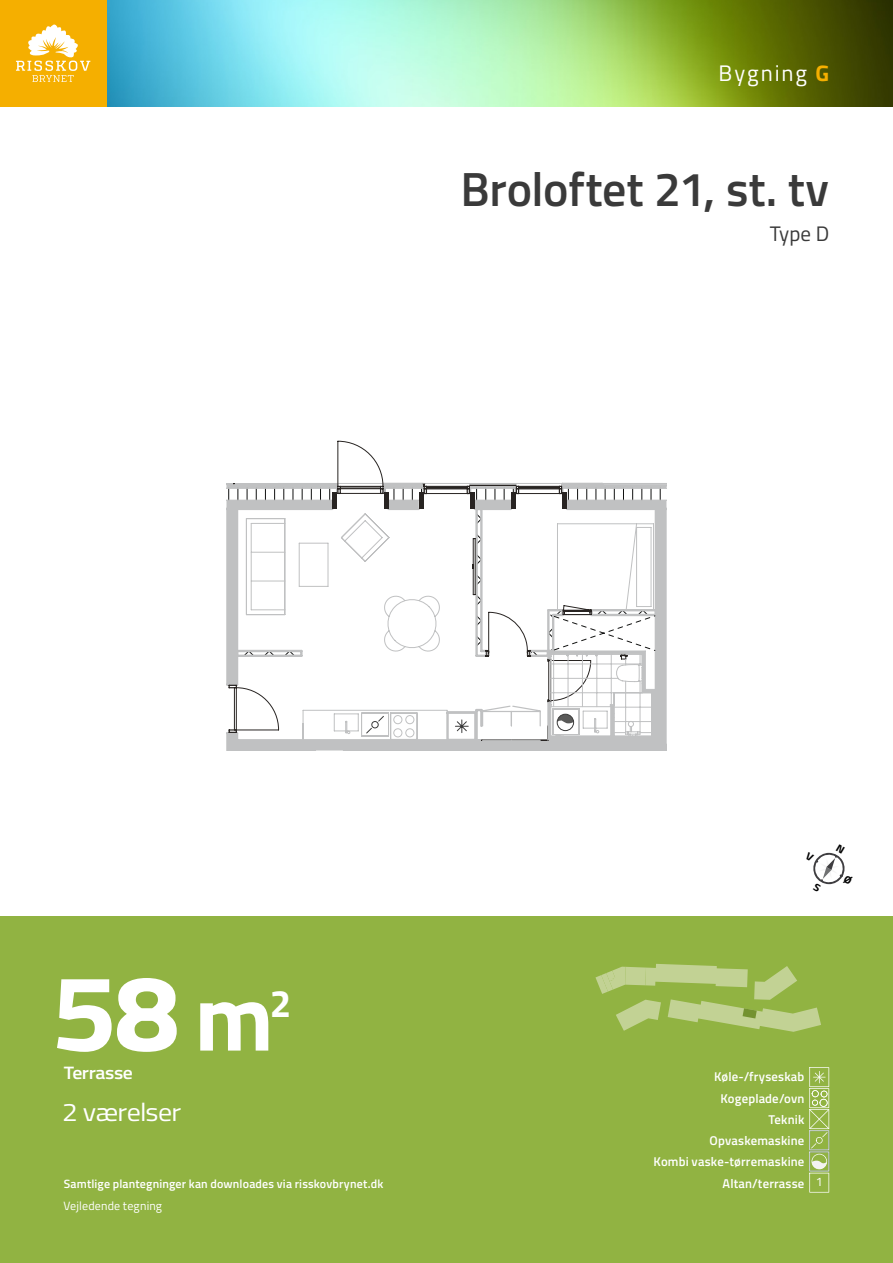
<style>
.page{position:relative;width:893px;height:1263px;background:#fff}
.page>*{position:absolute;margin:0;border:0;box-sizing:border-box;transform-origin:0 0}
.t1{font:700 108px "Titillium";color:#fff;scale:1.1 1}
.t2{font:600 48px "Titillium";letter-spacing:-.005em;color:#3a3a3a}
.t3{font:700 38.55px "Titillium";color:#fff}
.t4{font:25.5px "Titillium";letter-spacing:-.025em;color:#fff;scale:1.1 1}
.t5{font:22.5px "Titillium";letter-spacing:.085em;color:#fff}
.t6{font:21px "Titillium";color:#3a3a3a}
.t7{font:600 18px "Titillium";letter-spacing:-.02em;color:#fff;scale:1.1 1}
.t8{font:600 12.75px/21.3px "Titillium";letter-spacing:.015em;color:#fff;text-align:right}
.t9{font:600 12px "Titillium";letter-spacing:.015em;color:#fff}
.t10{font:12px "Titillium";letter-spacing:.015em;color:#fff}
.s1{font-weight:700;color:#f5af00}
.s2{font-size:94.5px}
.s3{font-weight:400;font-size:12.3px}
</style>
<div class="page">
<div style="left:0;top:916px;width:893px;height:347px;background:#91b342"></div>
<svg style="left:809px;top:1067px;width:20px;height:125px"></svg>
<img style="left:106px;top:0;width:787px;height:106px">
<div style="left:0;top:0;width:106px;height:106px;background:#f5af00"></div>
<svg style="left:16px;top:25px;width:74px;height:57px"></svg>
<svg style="left:226px;top:440px;width:441px;height:311px"></svg>
<div style="left:557px;top:714px;width:17px;height:17px;border:1px solid #3a3a3a;border-radius:50%"></div>
<div style="left:77px;top:276px;width:201px;height:207px;background:#fff"></div>
<svg style="left:595px;top:964px;width:226px;height:68px"></svg>
<svg style="left:813px;top:852px;width:32px;height:33px"></svg>
<h3 class="t5" style="left:718px;top:56px;width:112px">Bygning <span class="s1">G</span></h3>
<h2 class="t2" style="left:460px;top:153px;width:370px">Broloftet 21, st. tv</h2>
<h1 class="t1" style="left:51px;top:930px;width:204px">58 <span class="s2">m</span></h1>
<h3 class="t3" style="left:270px;top:974px;width:23px">2</h3>
<h3 class="t7" style="left:64px;top:1059px;width:64px">Terrasse</h3>
<h3 class="t4" style="left:62px;top:1093px;width:110px">2 værelser</h3>
<h3 class="t6" style="left:770px;top:218px;width:61px">Type D</h3>
<p class="t8" style="left:654px;top:1065px;width:152px">Køle-/fryseskab<br>Kogeplade/ovn<br>Teknik<br>Opvaskemaskine<br>Kombi vaske-tørremaskine</p>
<p class="t9" style="left:64px;top:1174px;width:321px">Samtlige plantegninger kan downloades via risskovbrynet.dk</p>
<p class="t8" style="left:722px;top:1172px;width:102px">Altan/terrasse <span class="s3">1</span></p>
<p class="t10" style="left:63px;top:1197px;width:100px">Vejledende tegning</p>
</div>
